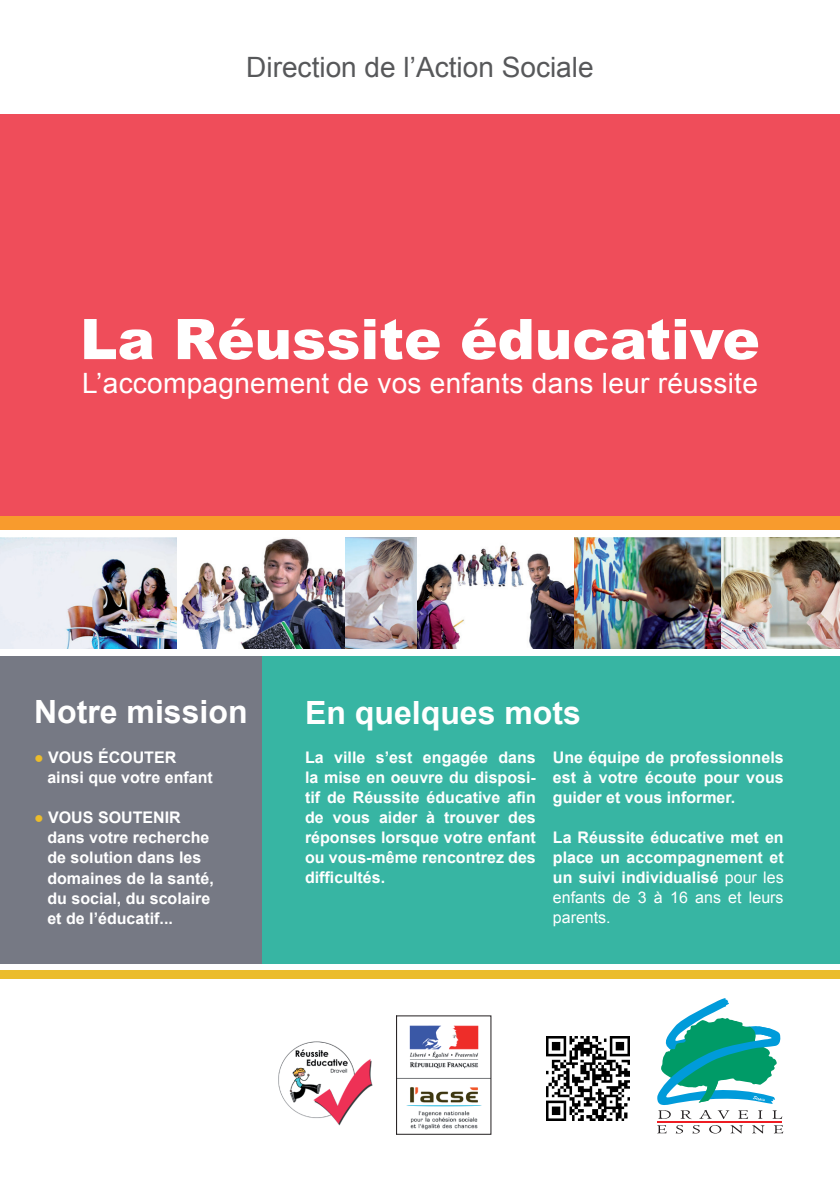
<style>
.page{position:relative;width:840px;height:1191px;background:#fff}
.page>*{position:absolute;margin:0;border:0;box-sizing:border-box;transform-origin:0 0}
.t1{font:900 56px "Arial";color:#fff}
.t2{font:700 32px "Arial";color:#fff}
.t3{font:28px "Arial";letter-spacing:.01em;color:#fff}
.t4{font:28px "Arial";color:#57585a}
.t5{font:700 16px/20px "Arial";color:#fff;text-align:justify}
.s1{color:#ebbc2c}
.s2{font-weight:400}
</style>
<div class="page">
<div style="left:0;top:114px;width:839px;height:403px;background:#ef4d5a"></div>
<img style="left:0;top:537px;width:177px;height:111px">
<img style="left:344px;top:537px;width:377px;height:111px">
<img style="left:721px;top:537px;width:118px;height:111px">
<img style="left:180px;top:538px;width:164px;height:110px">
<div style="left:0;top:656px;width:839px;height:308px;background:#37b5a3"></div>
<div style="left:0;top:656px;width:261px;height:308px;background:#767984"></div>
<div style="left:0;top:516px;width:839px;height:14px;background:#f89b2d"></div>
<div style="left:0;top:969px;width:839px;height:9px;background:#ebbc2c"></div>
<hr style="left:657px;top:1121px;width:124px;height:1px;background:#ee1d23">
<svg style="left:657px;top:1125px;width:9px;height:8px"></svg>
<svg style="left:676px;top:1125px;width:6px;height:8px"></svg>
<svg style="left:692px;top:1125px;width:7px;height:8px"></svg>
<svg style="left:709px;top:1125px;width:12px;height:8px"></svg>
<svg style="left:730px;top:1125px;width:12px;height:8px"></svg>
<svg style="left:752px;top:1125px;width:12px;height:8px"></svg>
<svg style="left:774px;top:1125px;width:8px;height:8px"></svg>
<svg style="left:657px;top:998px;width:124px;height:121px"></svg>
<img style="left:546px;top:1036px;width:83px;height:84px">
<img style="left:398px;top:1025px;width:91px;height:105px">
<img style="left:278px;top:1041px;width:95px;height:85px">
<h3 class="t4" style="left:246px;top:49px;width:349px">Direction de l’Action Sociale</h3>
<h1 class="t1" style="left:80px;top:298px;width:680px">La Réussite éducative</h1>
<h3 class="t3" style="left:82px;top:364px;width:677px">L’accompagnement de vos enfants dans leur réussite</h3>
<h2 class="t2" style="left:34px;top:691px;width:215px">Notre mission</h2>
<h2 class="t2" style="left:305px;top:691px;width:277px">En quelques mots</h2>
<p class="t5" style="left:47px;top:748px;width:167px;text-indent:-13px"><span class="s1">●</span> vous écouter<br>ainsi que votre enfant</p>
<p class="t5" style="left:47px;top:808px;width:168px;text-align:left;text-indent:-13px"><span class="s1">●</span> vous souten ir dans votre recherche de solution dans les domaines de la santé, du social, du scolaire et de l’éducatif...</p>
<p class="t5" style="left:305px;top:748px;width:232px">La ville s’est engagée dans la mise en oeuvre du disposi&shy;tif de Réussite éducative afin de vous aider à trouver des réponses lorsque votre enfant ou vous-même rencontrez des difficultés.</p>
<p class="t5" style="left:552px;top:748px;width:232px">Une équipe de professionnels est à votre écoute pour vous guider et vous informer.</p>
<p class="t5" style="left:552px;top:828px;width:232px">La Réussite éducative met en place un accompagnement et un suivi individualisé <span class="s2">pour les enfants de 3 à 16 ans et leurs parents.</span></p>
</div>
